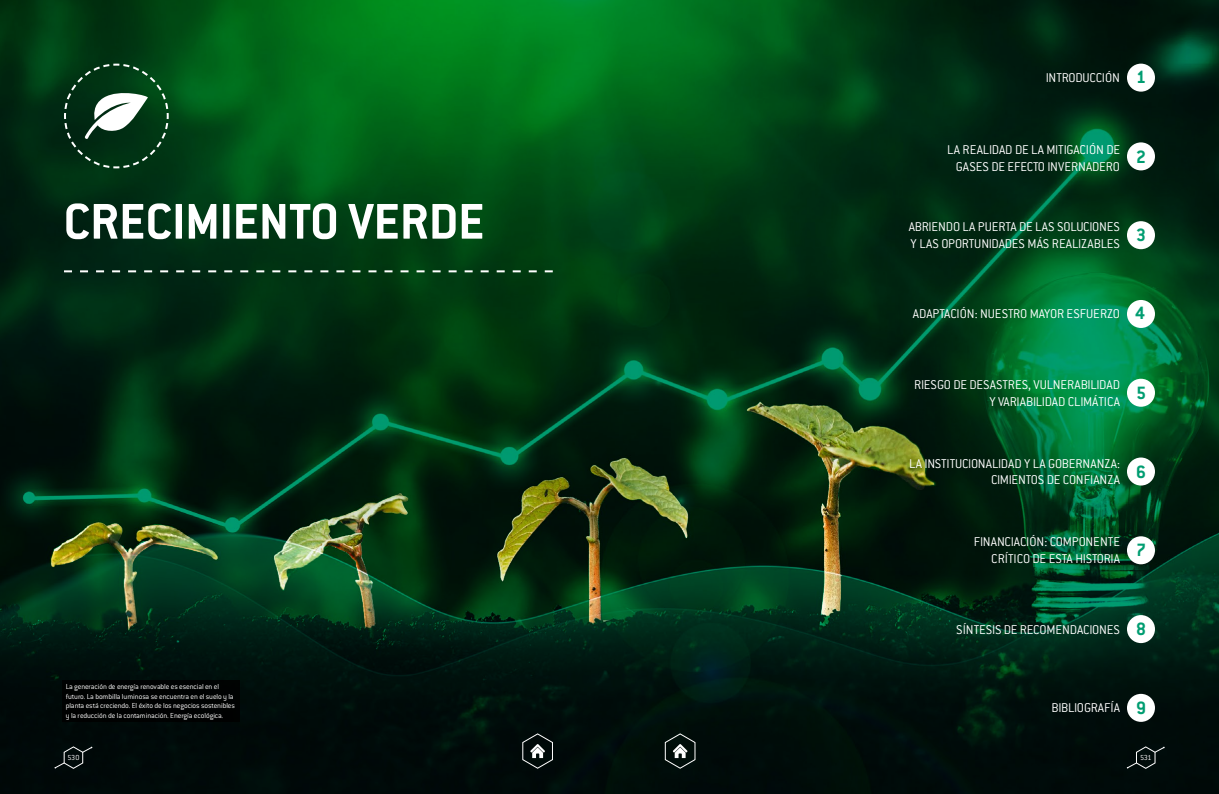
<style>
.page{position:relative;width:1219px;height:794px;background:#fff}
.page>*{position:absolute;margin:0;border:0;box-sizing:border-box;transform-origin:0 0}
.t1{font:700 55px "Conduit ITC Std";color:#fff}
.t2{font:300 14px/16.8px "Conduit ITC Std";letter-spacing:-.01em;color:#fff}
.t3{font:300 8px/9.6px "Conduit ITC Std";letter-spacing:-.015em;color:#fff}
.s1{font-weight:700;font-size:19.6px;color:#009d71}
</style>
<div class="page">
<img style="left:0;top:0;width:1219px;height:794px">
<svg style="left:522px;top:733px;width:31px;height:36px"></svg>
<svg style="left:665px;top:733px;width:31px;height:36px"></svg>
<div style="left:1127px;top:64px;width:28px;height:28px;background:#fff;border-radius:50%"></div>
<div style="left:1127px;top:142px;width:28px;height:28px;background:#fff;border-radius:50%"></div>
<div style="left:1127px;top:221px;width:28px;height:28px;background:#fff;border-radius:50%"></div>
<div style="left:1127px;top:300px;width:28px;height:28px;background:#fff;border-radius:50%"></div>
<div style="left:1127px;top:615px;width:28px;height:28px;background:#fff;border-radius:50%"></div>
<div style="left:1127px;top:694px;width:28px;height:28px;background:#fff;border-radius:50%"></div>
<div style="left:1127px;top:379px;width:28px;height:28px;background:#fff;border-radius:50%"></div>
<div style="left:1127px;top:536px;width:28px;height:28px;background:#fff;border-radius:50%"></div>
<div style="left:1127px;top:457px;width:28px;height:28px;background:#fff;border-radius:50%"></div>
<div style="left:62px;top:680px;width:177px;height:42px;background:#000"></div>
<svg style="left:64px;top:270px;width:489px;height:2px"></svg>
<svg style="left:63px;top:63px;width:107px;height:106px;background:#285438"></svg>
<svg style="left:55px;top:746px;width:37px;height:23px"></svg>
<svg style="left:1127px;top:746px;width:38px;height:23px"></svg>
<p class="t2" style="left:1046px;top:69px;width:102px">INTRODUCCIÓN <span class="s1">1</span></p>
<h1 class="t1" style="left:63px;top:188px;width:422px">CRECIMIENTO VERDE</h1>
<p class="t3" style="left:66px;top:681px;width:171px">La generación de energía renovable es esencial en el futuro. La bombilla luminosa se encuentra en el suelo y la planta está creciendo. El éxito de los negocios sostenibles y la reducción de la contaminación. Energía ecológica.</p>
<p class="t2" style="left:956px;top:141px;width:192px;text-indent:-9px">LA REALIDAD DE LA MITIGACIÓN DE<br>GASES DE EFECTO INVERNADERO <sup>2</sup></p>
<p class="t2" style="left:909px;top:218px;width:239px">ABRIENDO LA PUERTA DE LAS SOLUCIONES<br>Y LAS OPORTUNIDADES MÁS REALIZABLES <sup>3</sup></p>
<p class="t2" style="left:913px;top:305px;width:234px">ADAPTACIÓN: NUESTRO MAYOR ESFUERZO <span class="s1">4</span></p>
<p class="t2" style="left:989px;top:375px;width:158px;text-indent:-75px">RIESGO DE DESASTRES, VULNERABILIDAD<br>Y VARIABILIDAD CLIMÁTICA <sup>5</sup></p>
<p class="t2" style="left:991px;top:454px;width:156px;text-indent:-82px">LA INSTITUCIONALIDAD Y LA GOBERNANZA:<br>CIMIENTOS DE CONFIANZA <sup>6</sup></p>
<p class="t2" style="left:991px;top:533px;width:156px;text-indent:-17px">FINANCIACIÓN: COMPONENTE<br>CRÍTICO DE ESTA HISTORIA <sup>7</sup></p>
<p class="t2" style="left:956px;top:621px;width:191px">SÍNTESIS DE RECOMENDACIONES <span class="s1">8</span></p>
<p class="t2" style="left:1051px;top:699px;width:96px">BIBLIOGRAFÍA <span class="s1">9</span></p>
<p class="t3" style="left:67px;top:752px;width:13px">530</p>
<p class="t3" style="left:1140px;top:752px;width:13px">531</p>
</div>
